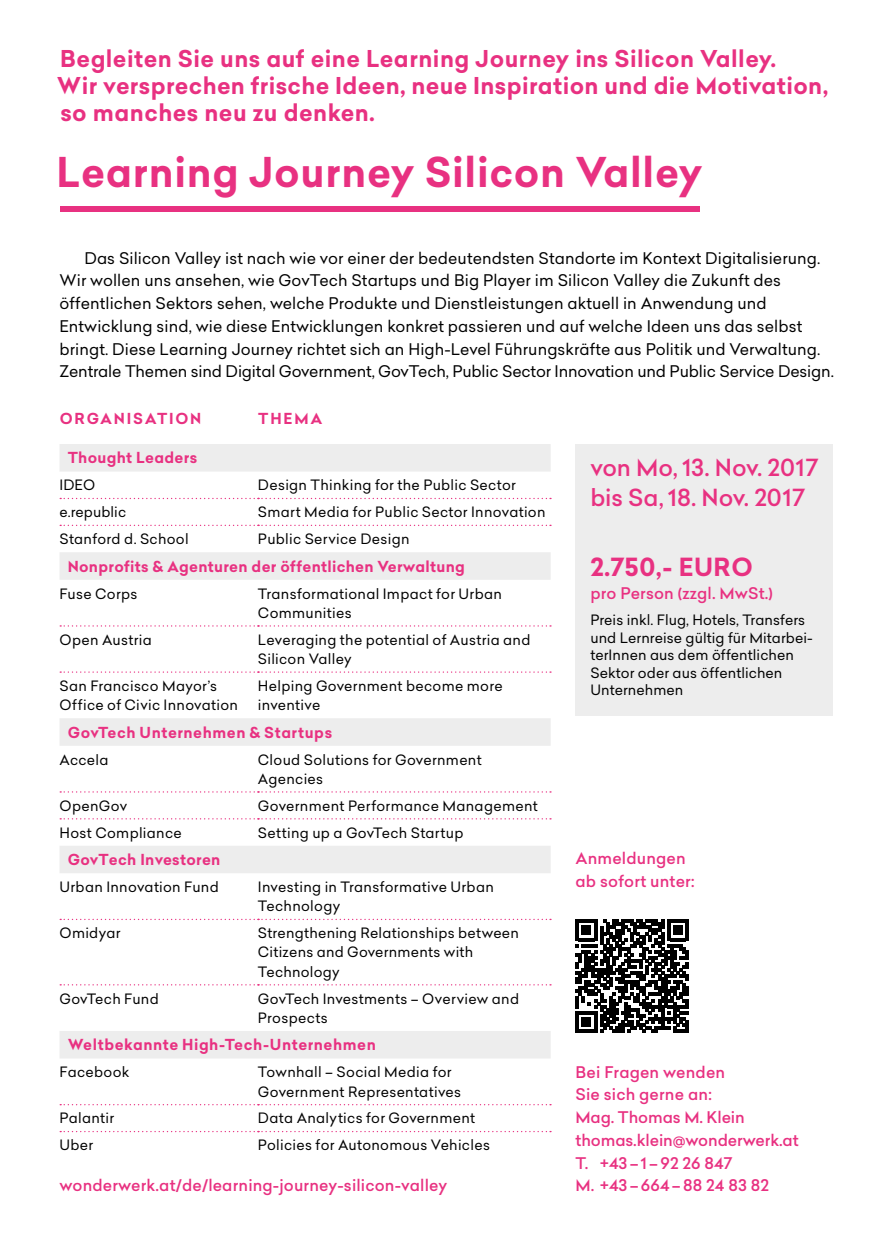
<style>
.page{position:relative;width:893px;height:1241px;background:#fff}
.page>*{position:absolute;margin:0;border:0;box-sizing:border-box;transform-origin:0 0}
.t1{font:700 40.25px "Celias";letter-spacing:.015em;color:#e83181}
.t2{font:700 24.5px "Celias";letter-spacing:.02em;color:#e83181}
.t3{font:500 23.1px/29.8px "Celias";color:#e83181}
.t4{font:700 22.75px/27.1px "Celias";letter-spacing:.02em;color:#e83181}
.t5{font:15.75px/22.8px "Celias";letter-spacing:.005em;color:#000}
.t6{font:500 15.75px/22.8px "Celias";letter-spacing:.01em;color:#e83181}
.t7{font:700 14.88px "Celias";letter-spacing:.02em;color:#e83181}
.t8{font:700 14.88px "Celias";letter-spacing:.04em;color:#e83181}
.t9{font:700 14.88px "Celias";letter-spacing:.12em;color:#e83181}
.t10{font:14px/19.2px "Celias";letter-spacing:.02em;color:#000}
</style>
<div class="page">
<div style="left:575px;top:444px;width:258px;height:271px;background:#ededed"></div>
<div style="left:60px;top:205px;width:639px;height:6px;background:#e83181"></div>
<svg style="left:60px;top:444px;width:491px;height:614px"></svg>
<svg style="left:60px;top:497px;width:491px;height:2px"></svg>
<svg style="left:60px;top:625px;width:491px;height:1px"></svg>
<svg style="left:60px;top:671px;width:491px;height:1px"></svg>
<svg style="left:60px;top:791px;width:491px;height:1px"></svg>
<svg style="left:60px;top:818px;width:491px;height:1px"></svg>
<svg style="left:60px;top:918px;width:491px;height:1px"></svg>
<svg style="left:60px;top:984px;width:491px;height:1px"></svg>
<svg style="left:60px;top:1104px;width:491px;height:1px"></svg>
<svg style="left:60px;top:524px;width:491px;height:2px"></svg>
<svg style="left:576px;top:919px;width:112px;height:113px"></svg>
<h3 class="t4" style="left:57px;top:45px;width:773px">Begleiten Sie uns auf eine Learning Journey ins Silicon Valley.<br>Wir versprechen frische Ideen, neue Inspiration und die Motivation, so manches neu zu denken.</h3>
<h1 class="t1" style="left:57px;top:143px;width:647px">Learning Journey Silicon Valley</h1>
<p class="t5" style="left:60px;top:246px;width:776px;text-indent:25px">Das Silicon Valley ist nach wie vor einer der bedeutendsten Standorte im Kontext Digitalisierung.<br>Wir wollen uns ansehen, wie GovTech Startups und Big Player im Silicon Valley die Zukunft des öffentlichen Sektors sehen, welche Produkte und Dienstleistungen aktuell in Anwendung und Entwicklung sind, wie diese Entwicklungen konkret passieren und auf welche Ideen uns das selbst bringt. Diese Learning Journey richtet sich an High-Level Führungskräfte aus Politik und Verwaltung.<br>Zentrale Themen sind Digital Government, GovTech, Public Sector Innovation und Public Service Design.</p>
<p class="t9" style="left:60px;top:408px;width:143px">ORGANISATION</p>
<p class="t7" style="left:258px;top:408px;width:66px">THEMA</p>
<p class="t7" style="left:68px;top:447px;width:131px">Thought Leaders</p>
<p class="t10" style="left:60px;top:475px;width:37px">IDEO</p>
<p class="t10" style="left:258px;top:475px;width:259px">Design Thinking for the Public Sector</p>
<p class="t10" style="left:60px;top:502px;width:68px">e.republic</p>
<p class="t10" style="left:258px;top:502px;width:289px">Smart Media for Public Sector Innovation</p>
<p class="t10" style="left:60px;top:529px;width:131px">Stanford d. School</p>
<p class="t10" style="left:258px;top:529px;width:153px">Public Service Design</p>
<p class="t7" style="left:68px;top:555px;width:399px">Nonprofits &amp; Agenturen der öffentlichen Verwaltung</p>
<p class="t10" style="left:60px;top:583px;width:80px">Fuse Corps</p>
<p class="t10" style="left:258px;top:583px;width:246px">Transformational Impact for Urban<br>Communities</p>
<p class="t10" style="left:60px;top:629px;width:94px">Open Austria</p>
<p class="t10" style="left:258px;top:629px;width:274px">Leveraging the potential of Austria and<br>Silicon Valley</p>
<p class="t10" style="left:60px;top:675px;width:180px">San Francisco Mayor’s<br>Office of Civic Innovation</p>
<p class="t10" style="left:258px;top:675px;width:246px">Helping Government become more inventive</p>
<p class="t8" style="left:68px;top:721px;width:266px">GovTech Unternehmen &amp; Startups</p>
<p class="t10" style="left:60px;top:749px;width:51px">Accela</p>
<p class="t10" style="left:258px;top:749px;width:225px">Cloud Solutions for Government<br>Agencies</p>
<p class="t10" style="left:60px;top:795px;width:69px">OpenGov</p>
<p class="t10" style="left:258px;top:795px;width:281px">Government Performance Management</p>
<p class="t10" style="left:60px;top:822px;width:124px">Host Compliance</p>
<p class="t10" style="left:258px;top:822px;width:207px">Setting up a GovTech Startup</p>
<p class="t7" style="left:68px;top:848px;width:154px">GovTech Investoren</p>
<p class="t10" style="left:60px;top:876px;width:161px">Urban Innovation Fund</p>
<p class="t10" style="left:258px;top:876px;width:237px">Investing in Transformative Urban<br>Technology</p>
<p class="t10" style="left:60px;top:923px;width:62px">Omidyar</p>
<p class="t10" style="left:258px;top:923px;width:263px">Strengthening Relationships between<br>Citizens and Governments with<br>Technology</p>
<p class="t10" style="left:60px;top:988px;width:101px">GovTech Fund</p>
<p class="t10" style="left:258px;top:988px;width:263px">GovTech Investments – Overview and<br>Prospects</p>
<p class="t7" style="left:68px;top:1034px;width:310px">Weltbekannte High-Tech-Unternehmen</p>
<p class="t10" style="left:60px;top:1062px;width:71px">Facebook</p>
<p class="t10" style="left:258px;top:1062px;width:205px">Townhall – Social Media for<br>Government Representatives</p>
<p class="t10" style="left:60px;top:1108px;width:56px">Palantir</p>
<p class="t10" style="left:258px;top:1108px;width:219px">Data Analytics for Government</p>
<p class="t10" style="left:60px;top:1135px;width:35px">Uber</p>
<p class="t10" style="left:258px;top:1135px;width:234px">Policies for Autonomous Vehicles</p>
<p class="t6" style="left:60px;top:1173px;width:389px">wonderwerk.at/de/learning-journey-silicon-valley</p>
<h3 class="t3" style="left:590px;top:453px;width:230px">von Mo, 13. Nov. 2017 bis Sa, 18. Nov. 2017</h3>
<h2 class="t2" style="left:590px;top:549px;width:164px">2.750,- EURO</h2>
<p class="t6" style="left:590px;top:581px;width:184px">pro Person (zzgl. MwSt.)</p>
<p class="t10" style="left:590px;top:611px;width:224px;line-height:17.5px">Preis inkl. Flug, Hotels, Transfers und Lernreise gültig für Mitarbei&shy;terInnen aus dem öffentlichen<br>Sektor oder aus öffentlichen<br>Unternehmen</p>
<p class="t6" style="left:575px;top:846px;width:121px">Anmeldungen ab sofort unter:</p>
<p class="t6" style="left:575px;top:1060px;width:225px">Bei Fragen wenden<br>Sie sich gerne an:<br>Mag. Thomas M. Klein thomas.klein@wonderwerk.at<br>T. +43 – 1 –92 26 847<br>M. +43 –664–88 24 83 82</p>
</div>
